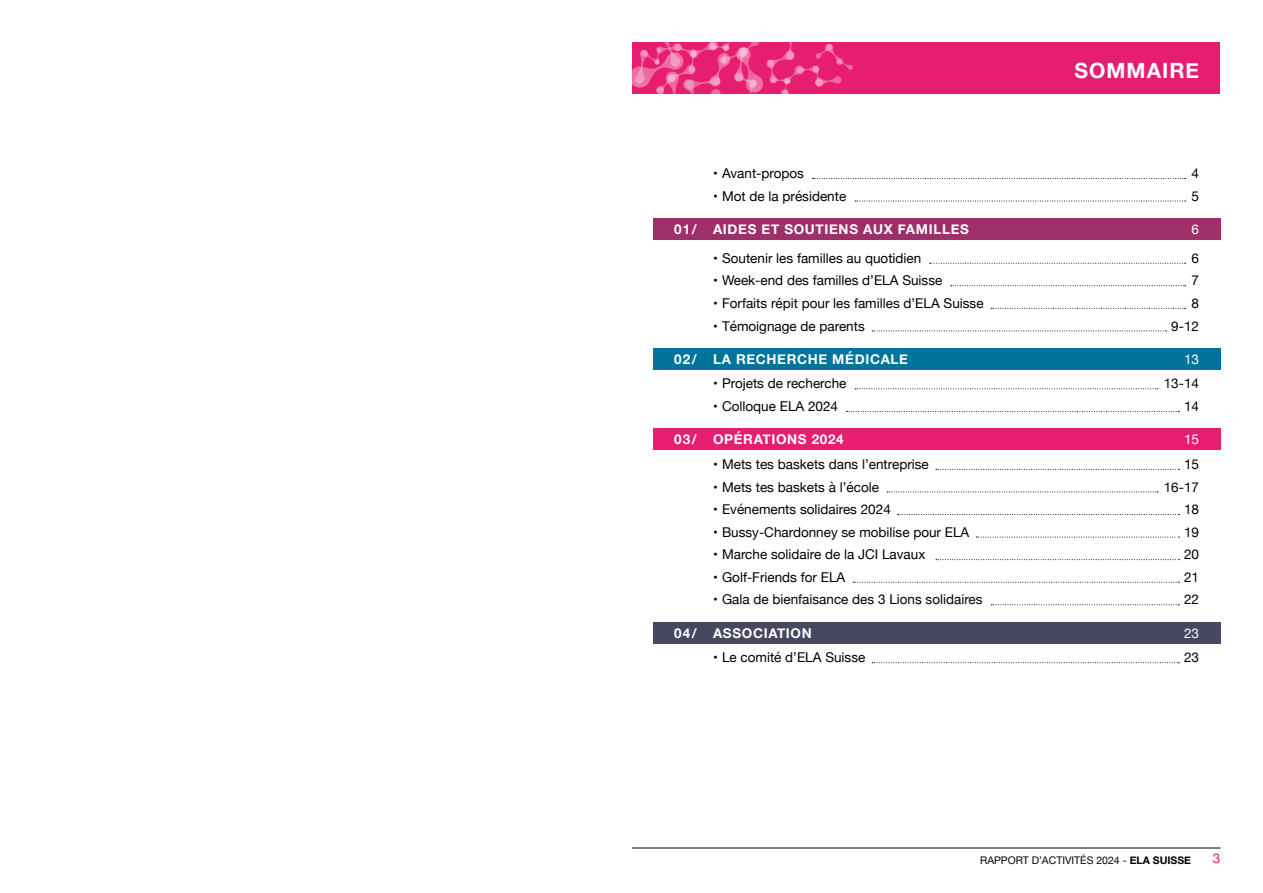
<style>
.page{position:relative;width:1263px;height:893px;background:#fff}
.page>*{position:absolute;margin:0;border:0;box-sizing:border-box;transform-origin:0 0}
.t1{font:700 21px "Helvetica Neue";letter-spacing:.05em;color:#fff}
.t2{font:13.5px "Helvetica Neue";color:#000}
.t3{font:700 13.5px "Helvetica Neue";letter-spacing:.05em;color:#fff}
.t4{font:13.5px "Helvetica Neue";color:#fff}
.t5{font:13.5px "Helvetica Neue";color:#e71d72}
.t6{font:10.5px "Helvetica Neue";color:#000}
.s1{font-weight:700}
</style>
<div class="page">
<hr style="left:43px;top:848px;width:1177px;height:1px;background:#000">
<div style="left:653px;top:218px;width:567px;height:22px;background:#9e2f68"></div>
<div style="left:653px;top:349px;width:567px;height:21px;background:#00749a"></div>
<div style="left:653px;top:428px;width:567px;height:22px;background:#e71d72"></div>
<div style="left:653px;top:622px;width:567px;height:21px;background:#484760"></div>
<svg style="left:813px;top:178px;width:373px;height:1px"></svg>
<svg style="left:855px;top:201px;width:331px;height:1px"></svg>
<svg style="left:929px;top:263px;width:257px;height:1px"></svg>
<svg style="left:951px;top:285px;width:235px;height:1px"></svg>
<svg style="left:991px;top:308px;width:195px;height:1px"></svg>
<svg style="left:872px;top:331px;width:294px;height:1px"></svg>
<svg style="left:855px;top:388px;width:303px;height:1px"></svg>
<svg style="left:847px;top:411px;width:332px;height:1px"></svg>
<svg style="left:936px;top:469px;width:243px;height:1px"></svg>
<svg style="left:887px;top:492px;width:271px;height:1px"></svg>
<svg style="left:898px;top:514px;width:281px;height:1px"></svg>
<svg style="left:976px;top:537px;width:203px;height:1px"></svg>
<svg style="left:936px;top:559px;width:243px;height:1px"></svg>
<svg style="left:853px;top:582px;width:326px;height:1px"></svg>
<svg style="left:991px;top:604px;width:188px;height:1px"></svg>
<svg style="left:872px;top:662px;width:307px;height:1px"></svg>
<div style="left:631px;top:43px;width:589px;height:51px;background:#e71d72"></div>
<div style="left:0;top:17px;width:631px;height:847px;background:#fff"></div>
<svg style="left:631px;top:43px;width:222px;height:51px"></svg>
<h1 class="t1" style="left:1074px;top:54px;width:126px">SOMMAIRE</h1>
<p class="t2" style="left:713px;top:164px;width:93px">• Avant-propos</p>
<p class="t2" style="left:1191px;top:164px;width:9px">4</p>
<p class="t2" style="left:713px;top:186px;width:135px">• Mot de la présidente</p>
<p class="t2" style="left:1191px;top:186px;width:9px">5</p>
<p class="t3" style="left:674px;top:218px;width:296px">01/ AIDES ET SOUTIENS AUX FAMILLES</p>
<p class="t4" style="left:1191px;top:219px;width:9px">6</p>
<p class="t2" style="left:713px;top:248px;width:210px">• Soutenir les familles au quotidien</p>
<p class="t2" style="left:1191px;top:248px;width:9px">6</p>
<p class="t2" style="left:713px;top:271px;width:231px">• Week-end des familles d’ELA Suisse</p>
<p class="t2" style="left:1191px;top:271px;width:9px">7</p>
<p class="t2" style="left:713px;top:293px;width:272px">• Forfaits répit pour les familles d’ELA Suisse</p>
<p class="t2" style="left:1191px;top:293px;width:9px">8</p>
<p class="t2" style="left:713px;top:316px;width:153px">• Témoignage de parents</p>
<p class="t2" style="left:1171px;top:316px;width:29px">9-12</p>
<p class="t3" style="left:674px;top:348px;width:235px">02/ LA RECHERCHE MÉDICALE</p>
<p class="t4" style="left:1184px;top:349px;width:17px">13</p>
<p class="t2" style="left:713px;top:374px;width:135px">• Projets de recherche</p>
<p class="t2" style="left:1164px;top:374px;width:37px">13-14</p>
<p class="t2" style="left:713px;top:396px;width:127px">• Colloque ELA 2024</p>
<p class="t2" style="left:1184px;top:396px;width:17px">14</p>
<p class="t3" style="left:674px;top:429px;width:171px">03/ OPÉRATIONS 2024</p>
<p class="t4" style="left:1184px;top:430px;width:17px">15</p>
<p class="t2" style="left:713px;top:454px;width:217px">• Mets tes baskets dans l’entreprise</p>
<p class="t2" style="left:1184px;top:454px;width:17px">15</p>
<p class="t2" style="left:713px;top:477px;width:168px">• Mets tes baskets à l’école</p>
<p class="t2" style="left:1164px;top:477px;width:37px">16-17</p>
<p class="t2" style="left:713px;top:500px;width:179px">• Evénements solidaires 2024</p>
<p class="t2" style="left:1184px;top:500px;width:17px">18</p>
<p class="t2" style="left:713px;top:522px;width:258px">• Bussy-Chardonney se mobilise pour ELA</p>
<p class="t2" style="left:1184px;top:522px;width:17px">19</p>
<p class="t2" style="left:713px;top:545px;width:214px">• Marche solidaire de la JCI Lavaux</p>
<p class="t2" style="left:1184px;top:545px;width:17px">20</p>
<p class="t2" style="left:713px;top:567px;width:134px">• Golf-Friends for ELA</p>
<p class="t2" style="left:1184px;top:567px;width:17px">21</p>
<p class="t2" style="left:713px;top:590px;width:271px">• Gala de bienfaisance des 3 Lions solidaires</p>
<p class="t2" style="left:1184px;top:590px;width:17px">22</p>
<p class="t3" style="left:674px;top:622px;width:139px">04/ ASSOCIATION</p>
<p class="t4" style="left:1184px;top:623px;width:17px">23</p>
<p class="t2" style="left:713px;top:648px;width:154px">• Le comité d’ELA Suisse</p>
<p class="t2" style="left:1184px;top:648px;width:17px">23</p>
<p class="t6" style="left:980px;top:853px;width:212px">RAPPORT D’ACTIVITÉS 2024 - <span class="s1">ELA SUISSE</span></p>
<p class="t5" style="left:1213px;top:849px;width:9px">3</p>
</div>
